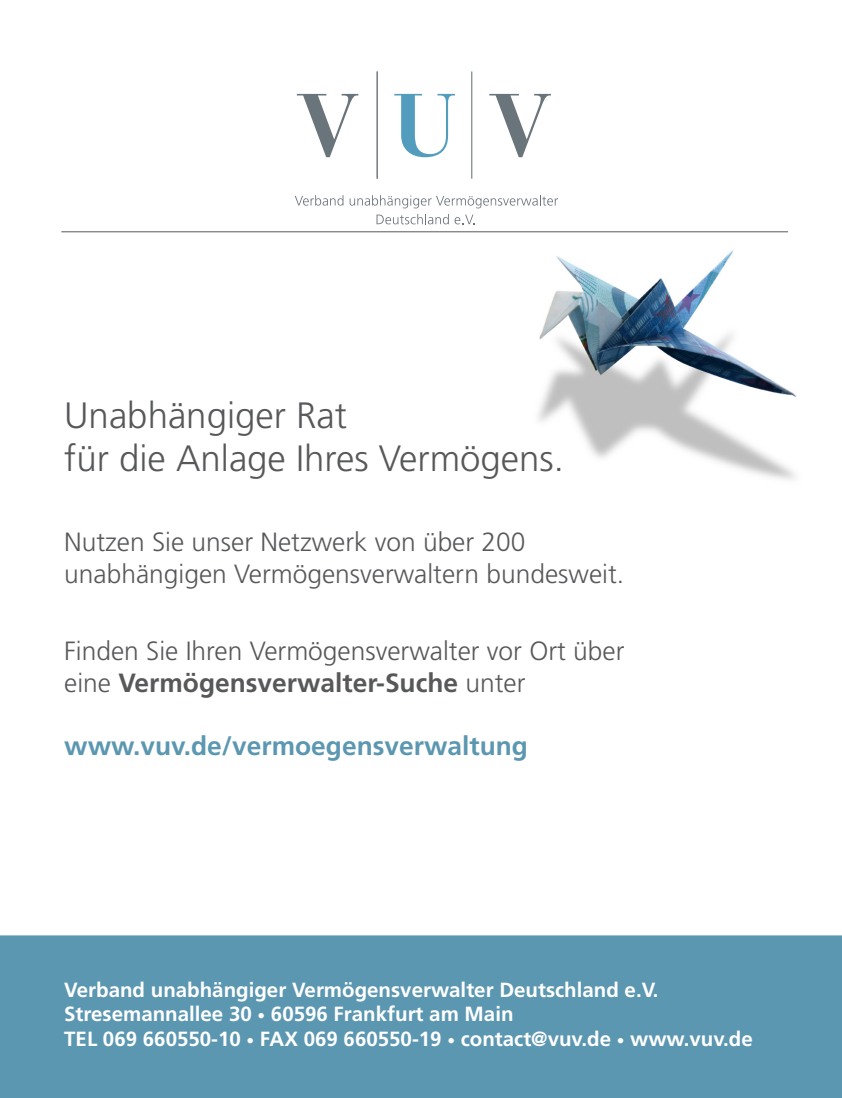
<style>
.page{position:relative;width:842px;height:1098px;background:#fff}
.page>*{position:absolute;margin:0;border:0;box-sizing:border-box;transform-origin:0 0}
.t1{font:300 36.6px/44px "Frutiger LT Std";color:#57585a}
.t2{font:300 26.4px/31.7px "Frutiger LT Std";color:#57585a}
.t3{font:700 26.4px "Frutiger LT Std";color:#5c97b1}
.t4{font:700 20.55px/24.6px "Frutiger LT Std";color:#fff}
.s1{font-weight:700}
.s2{font-size:15.3px}
</style>
<div class="page">
<img style="left:538px;top:250px;width:259px;height:230px">
<hr style="left:61px;top:231px;width:727px;height:1px;background:#57585a">
<div style="left:0;top:935px;width:842px;height:162px;background:#5c97b1"></div>
<svg style="left:297px;top:94px;width:61px;height:63px"></svg>
<svg style="left:394px;top:94px;width:61px;height:63px"></svg>
<svg style="left:489px;top:94px;width:62px;height:63px"></svg>
<hr style="left:377px;top:71px;width:1px;height:108px;background:#6a747b">
<hr style="left:472px;top:71px;width:1px;height:108px;background:#6a747b">
<svg style="left:295px;top:195px;width:48px;height:10px"></svg>
<svg style="left:350px;top:195px;width:208px;height:13px"></svg>
<svg style="left:377px;top:214px;width:72px;height:10px"></svg>
<svg style="left:455px;top:214px;width:19px;height:10px"></svg>
<p class="t1" style="left:64px;top:393px;width:501px">Unabhängiger Rat<br>für die Anlage Ihres Vermögens.</p>
<p class="t2" style="left:64px;top:526px;width:561px">Nutzen Sie unser Netzwerk von über 200 unabhängigen Vermögensverwaltern bundesweit.</p>
<p class="t2" style="left:64px;top:635px;width:562px">Finden Sie Ihren Vermögensverwalter vor Ort über eine <span class="s1">Vermögensverwalter-Suche</span> unter</p>
<p class="t3" style="left:64px;top:730px;width:465px">www.vuv.de/vermoegensverwaltung</p>
<p class="t4" style="left:64px;top:977px;width:690px">Verband unabhängiger Vermögensverwalter Deutschland e.V.<br>Stresemannallee 30 <span class="s2">•</span> 60596 Frankfurt am Main<br>TEL 069 660550-10 <span class="s2">•</span> FAX 069 660550-19 <span class="s2">•</span> contact@vuv.de <span class="s2">•</span> www.vuv.de</p>
</div>
